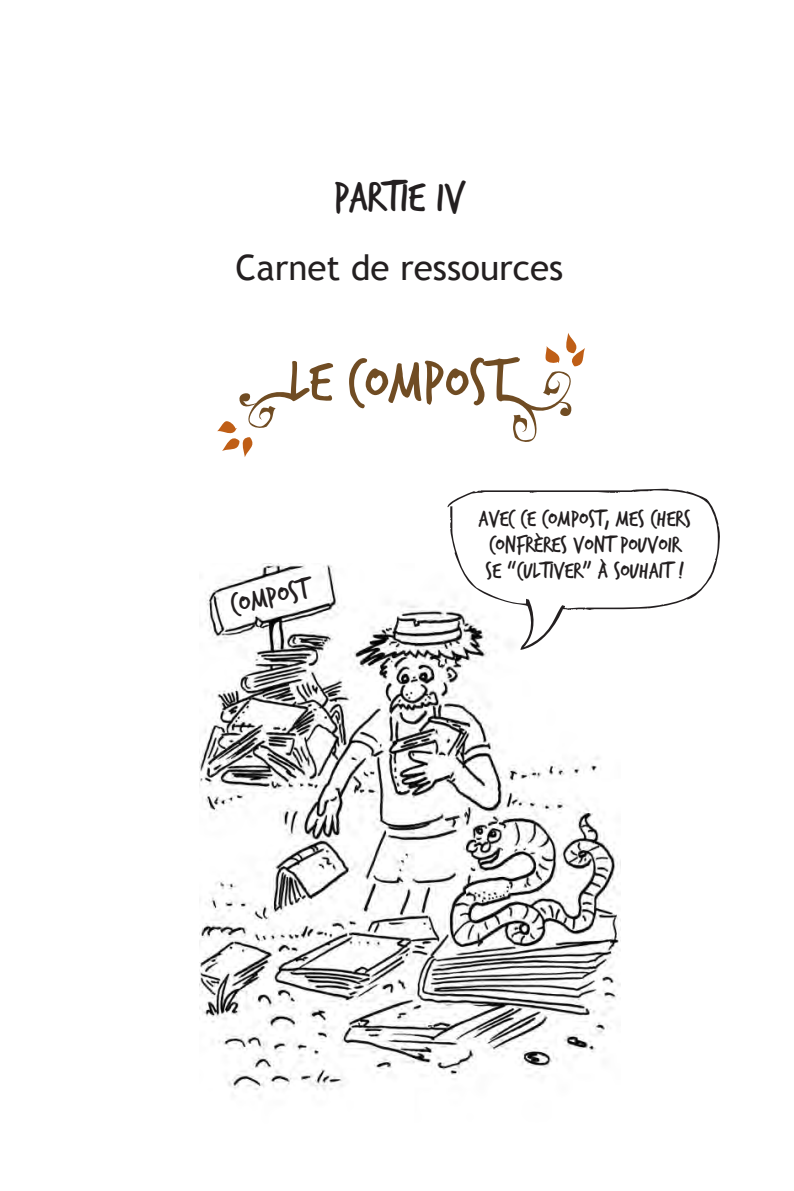
<style>
.page{position:relative;width:794px;height:1191px;background:#fff}
.page>*{position:absolute;margin:0;border:0;box-sizing:border-box;transform-origin:0 0}
.t1{font:63px "Trash Hand";color:#704c23}
.t2{font:45.5px "Trash Hand";color:#231f20}
.t3{font:35px "Trebuchet MS";color:#231f20}
.t4{font:30.97px "Trash Hand";color:#231f20}
.t5{font:24.15px/25.7px "Trash Hand";color:#231f20}
</style>
<div class="page">
<svg style="left:500px;top:333px;width:85px;height:109px"></svg>
<svg style="left:217px;top:392px;width:78px;height:65px"></svg>
<img style="left:200px;top:563px;width:420px;height:527px">
<svg style="left:447px;top:489px;width:273px;height:161px"></svg>
<p class="t2" style="left:334px;top:175px;width:133px">PARTIE IV</p>
<p class="t3" style="left:235px;top:247px;width:329px">Carnet de ressources</p>
<p class="t1" style="left:289px;top:351px;width:222px">LE COMPOST</p>
<p class="t4" style="left:228px;top:590px;width:81px;rotate:-12deg">COMPOST</p>
<p class="t5" style="left:479px;top:507px;width:213px">AVEC CE COMPOST, MES CHERS<br>CONFRÈRES VONT POUVOIR<br>SE “CULTIVER” À SOUHAIT !</p>
</div>
